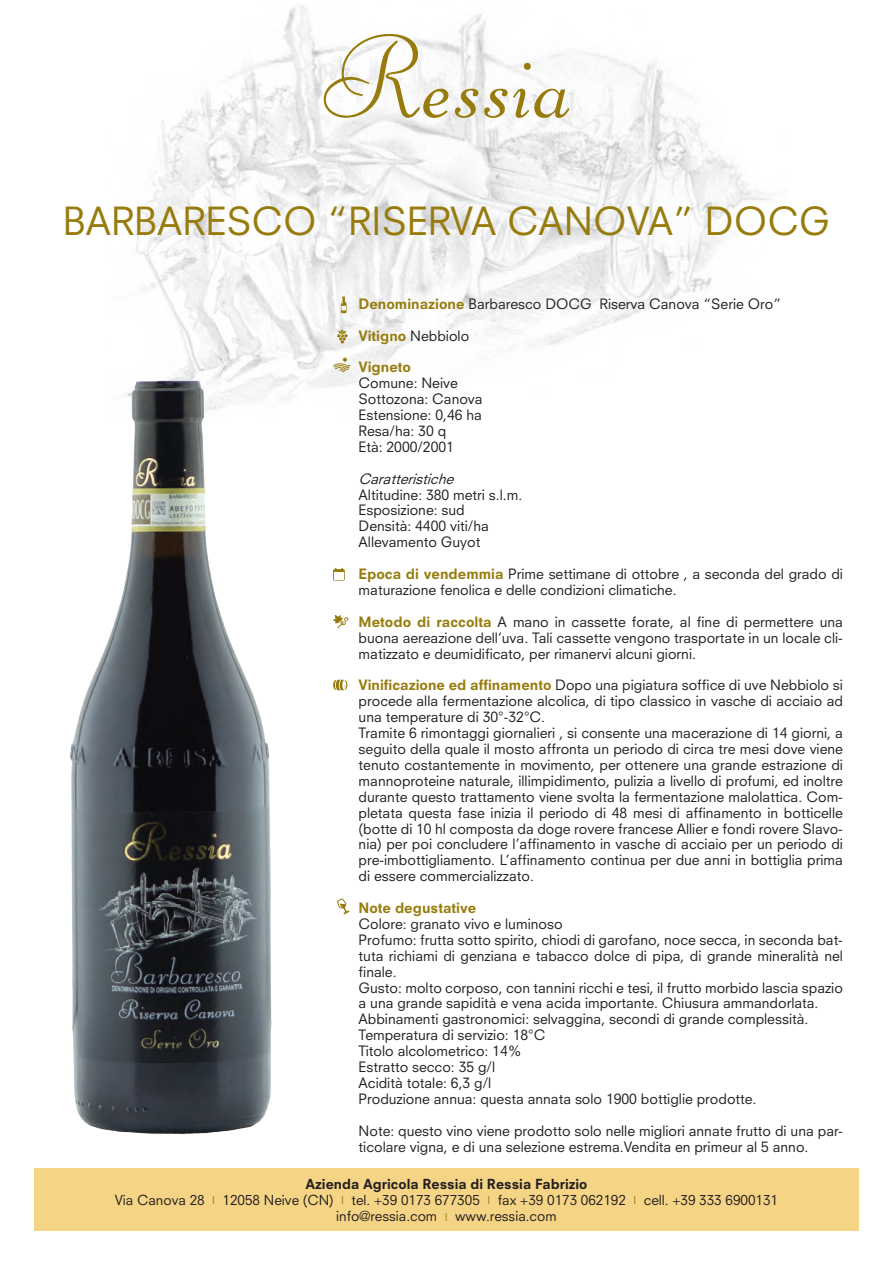
<style>
.page{position:relative;width:893px;height:1263px;background:#fff}
.page>*{position:absolute;margin:0;border:0;box-sizing:border-box;transform-origin:0 0}
.t1{font:37.8px "Neuzeit S";color:#977c0d}
.t2{font:13.95px/15.9px "Neuzeit S";color:#231f20}
.t3{font:800 13.95px "Neuzeit S";color:#977c0d}
.t4{font:italic 13.95px "Neuzeit S";color:#231f20}
.t5{font:13.5px/16.2px "Neuzeit S";color:#231f20;text-align:center}
.s1{font-weight:800;color:#977c0d}
.s2{font-weight:800}
.s3{font-size:10.5px;color:#977c0d}
</style>
<div class="page">
<img style="left:134px;top:5px;width:636px;height:404px">
<svg style="left:324px;top:34px;width:125px;height:84px"></svg>
<svg style="left:455px;top:89px;width:114px;height:29px"></svg>
<div style="left:524px;top:63px;width:7px;height:7px;background:#977c0d;border-radius:50%"></div>
<div style="left:34px;top:1168px;width:825px;height:63px;background:#f6d485"></div>
<svg style="left:341px;top:296px;width:6px;height:17px"></svg>
<svg style="left:337px;top:329px;width:11px;height:15px"></svg>
<svg style="left:333px;top:357px;width:17px;height:15px"></svg>
<svg style="left:333px;top:568px;width:12px;height:13px"></svg>
<div style="left:334px;top:572px;width:9px;height:7px;background:#fff"></div>
<svg style="left:333px;top:615px;width:16px;height:13px"></svg>
<svg style="left:333px;top:680px;width:14px;height:10px"></svg>
<svg style="left:337px;top:898px;width:12px;height:16px"></svg>
<img style="left:70px;top:357px;width:227px;height:778px">
<h1 class="t1" style="left:63px;top:198px;width:769px">BARBARESCO “RISERVA CANOVA” DOCG</h1>
<p class="t2" style="left:359px;top:296px;width:424px"><span class="s1">Denominazione</span> Barbaresco DOCG Riserva Canova “Serie Oro”</p>
<p class="t2" style="left:359px;top:327px;width:112px"><span class="s1">Vitigno</span> Nebbiolo</p>
<p class="t3" style="left:359px;top:359px;width:54px">Vigneto</p>
<p class="t2" style="left:359px;top:375px;width:126px">Comune: Neive<br>Sottozona: Canova<br>Estensione: 0,46 ha<br>Resa/ha: 30 q<br>Età: 2000/2001</p>
<p class="t4" style="left:359px;top:470px;width:101px">Caratteristiche</p>
<p class="t2" style="left:359px;top:486px;width:165px">Altitudine: 380 metri s.l.m.<br>Esposizione: sud<br>Densità: 4400 viti/ha<br>Allevamento Guyot</p>
<p class="t2" style="left:359px;top:566px;width:486px"><span class="s1">Epoca di vendemmia</span> Prime settimane di ottobre , a seconda del grado di maturazione fenolica e delle condizioni climatiche.</p>
<p class="t2" style="left:359px;top:614px;width:486px;text-align:justify"><span class="s1">Metodo di raccolta</span> A mano in cassette forate, al fine di permettere una buona aereazione dell’uva. Tali cassette vengono trasportate in un locale cli&shy;matizzato e deumidificato, per rimanervi alcuni giorni.</p>
<p class="t2" style="left:359px;top:677px;width:486px"><span class="s1">Vinificazione ed affinamento</span> Dopo una pigiatura soffice di uve Nebbiolo si procede alla fermentazione alcolica, di tipo classico in vasche di acciaio ad una temperature di 30°-32°C.<br>Tramite 6 rimontaggi giornalieri , si consente una macerazione di 14 giorni, a seguito della quale il mosto affronta un periodo di circa tre mesi dove viene tenuto costantemente in movimento, per ottenere una grande estrazione di mannoproteine naturale, illimpidimento, pulizia a livello di profumi, ed inoltre durante questo trattamento viene svolta la fermentazione malolattica. Com&shy;pletata questa fase inizia il periodo di 48 mesi di affinamento in botticelle (botte di 10 hl composta da doge rovere francese Allier e fondi rovere Slavo&shy;nia) per poi concludere l’affinamento in vasche di acciaio per un periodo di pre-imbottigliamento. L’affinamento continua per due anni in bottiglia prima di essere commercializzato.</p>
<p class="t3" style="left:359px;top:899px;width:119px">Note degustative</p>
<p class="t2" style="left:359px;top:916px;width:486px">Colore: granato vivo e luminoso<br>Profumo: frutta sotto spirito, chiodi di garofano, noce secca, in seconda bat&shy;tuta richiami di genziana e tabacco dolce di pipa, di grande mineralità nel finale.<br>Gusto: molto corposo, con tannini ricchi e tesi, il frutto morbido lascia spazio a una grande sapidità e vena acida importante. Chiusura ammandorlata.<br>Abbinamenti gastronomici: selvaggina, secondi di grande complessità.<br>Temperatura di servizio: 18°C<br>Titolo alcolometrico: 14%<br>Estratto secco: 35 g/l<br>Acidità totale: 6,3 g/l<br>Produzione annua: questa annata solo 1900 bottiglie prodotte.</p>
<p class="t2" style="left:359px;top:1122px;width:486px">Note: questo vino viene prodotto solo nelle migliori annate frutto di una par&shy;ticolare vigna, e di una selezione estrema.Vendita en primeur al 5 anno.</p>
<p class="t5" style="left:115px;top:1176px;width:665px"><span class="s2">Azienda Agricola Ressia di Ressia Fabrizio<br></span>Via Canova 28 <span class="s3">I</span> 12058 Neive (CN) <span class="s3">I</span> tel. +39 0173 677305 <span class="s3">I</span> fax +39 0173 062192 <span class="s3">I</span> cell. +39 333 6900131 info@ressia.com <span class="s3">I</span> www.ressia.com</p>
</div>
